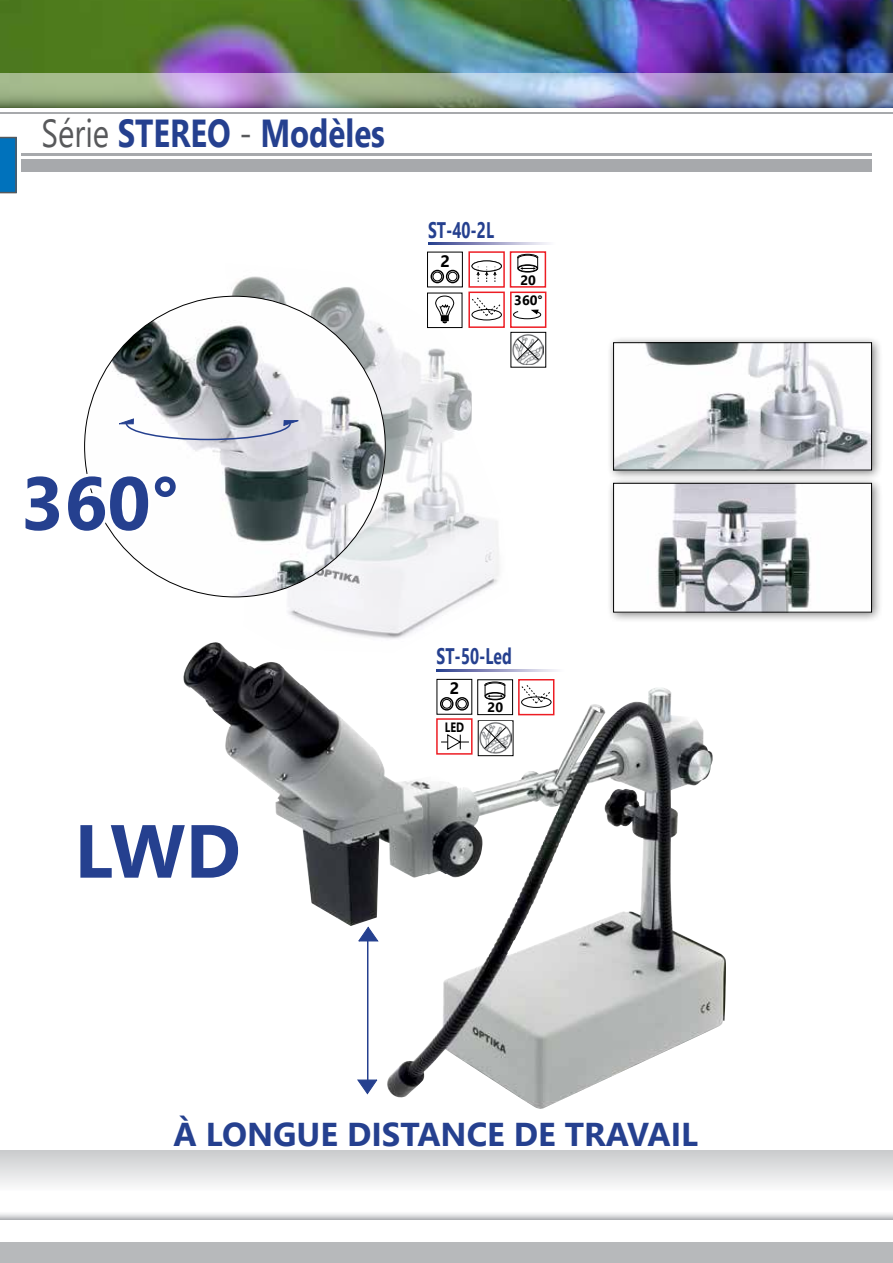
<style>
.page{position:relative;width:893px;height:1263px;background:#fff}
.page>*{position:absolute;margin:0;border:0;box-sizing:border-box;transform-origin:0 0}
.t1{font:700 75px "Segoe UI";color:#25408f}
.t2{font:700 39px "Segoe UI";color:#25408f;scale:.8 1}
.t3{font:700 33px "Segoe UI";color:#25408f}
.t4{font:700 22.5px "Segoe UI";color:#25408f;scale:.7 1}
.t5{font:700 16.5px "Segoe UI";color:#000}
.t6{font:700 13.5px "Segoe UI";color:#000}
.t7{font:700 13.5px "Segoe UI";color:#000;scale:.8 1}
.s1{font-weight:400;color:#58595b}
</style>
<div class="page">
<img style="left:0;top:0;width:893px;height:73px">
<hr style="left:21px;top:154px;width:851px;height:2px;background:#a7a9ac">
<div style="left:21px;top:159px;width:851px;height:13px;background:#a7a9ac"></div>
<svg style="left:0;top:1213px;width:893px;height:6px"></svg>
<img style="left:0;top:73px;width:893px;height:34px">
<hr style="left:0;top:112px;width:893px;height:1px;background:#a7a9ac">
<div style="left:0;top:1242px;width:893px;height:21px;background:#b7b9bb"></div>
<img style="left:183px;top:657px;width:543px;height:452px">
<div style="left:0;top:1150px;width:893px;height:41px;background:linear-gradient(to bottom,#c9cbcc,#fbfcfc)"></div>
<svg style="left:0;top:137px;width:17px;height:56px"></svg>
<hr style="left:367px;top:933px;width:1px;height:147px;background:#25408f">
<svg style="left:358px;top:927px;width:20px;height:15px"></svg>
<svg style="left:357px;top:1079px;width:20px;height:15px"></svg>
<svg style="left:183px;top:818px;width:61px;height:66px"></svg>
<div style="left:606px;top:336px;width:277px;height:145px;background:#000;opacity:.5"></div>
<img style="left:615px;top:344px;width:255px;height:124px">
<div style="left:613px;top:342px;width:259px;height:128px;border:1px solid #000"></div>
<div style="left:606px;top:476px;width:277px;height:148px;background:#000;opacity:.5"></div>
<img style="left:615px;top:485px;width:255px;height:125px">
<div style="left:613px;top:483px;width:259px;height:129px;border:1px solid #000"></div>
<img style="left:219px;top:263px;width:286px;height:389px">
<img style="left:85px;top:296px;width:300px;height:301px;border-radius:150px">
<svg style="left:119px;top:418px;width:180px;height:23px"></svg>
<svg style="left:85px;top:469px;width:97px;height:69px"></svg>
<img style="left:513px;top:334px;width:31px;height:31px">
<svg style="left:516px;top:338px;width:24px;height:23px"></svg>
<img style="left:480px;top:722px;width:31px;height:31px">
<svg style="left:484px;top:726px;width:23px;height:23px"></svg>
<svg style="left:428px;top:242px;width:120px;height:3px"></svg>
<svg style="left:437px;top:669px;width:127px;height:2px"></svg>
<div style="left:468px;top:251px;width:37px;height:37px;border:2px solid #ed1d24"></div>
<div style="left:472px;top:261px;width:29px;height:10px;background:#fff;border-radius:50%"></div>
<div style="left:472px;top:260px;width:30px;height:12px;border:1px solid #000;border-radius:50%"></div>
<svg style="left:476px;top:266px;width:21px;height:16px"></svg>
<div style="left:427px;top:252px;width:36px;height:35px;border:1px solid #000"></div>
<div style="left:431px;top:270px;width:13px;height:13px;border:1px solid #000;border-radius:50%"></div>
<div style="left:446px;top:270px;width:13px;height:13px;border:1px solid #000;border-radius:50%"></div>
<div style="left:432px;top:272px;width:10px;height:9px;border:1px solid #000;border-radius:50%"></div>
<div style="left:448px;top:272px;width:9px;height:9px;border:1px solid #000;border-radius:50%"></div>
<div style="left:510px;top:251px;width:36px;height:37px;border:2px solid #ed1d24"></div>
<div style="left:518px;top:265px;width:20px;height:7px;border:1px solid #000;border-radius:50%"></div>
<svg style="left:517px;top:254px;width:22px;height:16px"></svg>
<div style="left:468px;top:292px;width:37px;height:36px;border:2px solid #ed1d24"></div>
<svg style="left:472px;top:297px;width:29px;height:19px"></svg>
<div style="left:472px;top:309px;width:30px;height:11px;border:1px solid #000;border-radius:50%"></div>
<div style="left:427px;top:293px;width:35px;height:35px;border:1px solid #000"></div>
<svg style="left:435px;top:296px;width:19px;height:27px"></svg>
<div style="left:440px;top:697px;width:13px;height:14px;border:1px solid #000;border-radius:50%"></div>
<div style="left:455px;top:697px;width:14px;height:14px;border:1px solid #000;border-radius:50%"></div>
<div style="left:442px;top:699px;width:10px;height:10px;border:1px solid #000;border-radius:50%"></div>
<div style="left:457px;top:699px;width:10px;height:10px;border:1px solid #000;border-radius:50%"></div>
<div style="left:477px;top:679px;width:36px;height:36px;border:1px solid #000"></div>
<div style="left:485px;top:693px;width:20px;height:6px;border:1px solid #000;border-radius:50%"></div>
<div style="left:485px;top:692px;width:20px;height:8px;border:1px solid #000;border-radius:50%"></div>
<svg style="left:483px;top:681px;width:23px;height:16px"></svg>
<div style="left:518px;top:679px;width:36px;height:36px;border:2px solid #ed1d24"></div>
<svg style="left:521px;top:685px;width:29px;height:19px"></svg>
<div style="left:521px;top:697px;width:30px;height:11px;border:1px solid #000;border-radius:50%"></div>
<div style="left:436px;top:718px;width:37px;height:37px;border:2px solid #ed1d24"></div>
<svg style="left:441px;top:733px;width:28px;height:17px"></svg>
<div style="left:510px;top:292px;width:36px;height:36px;border:2px solid #ed1d24"></div>
<svg style="left:513px;top:309px;width:28px;height:10px"></svg>
<p class="t2" style="left:42px;top:102px;width:431px"><span class="s1">Série</span> STEREO <span class="s1">-</span> Modèles</p>
<p class="t4" style="left:428px;top:212px;width:96px">ST-40-2L</p>
<p class="t5" style="left:440px;top:248px;width:11px">2</p>
<p class="t6" style="left:520px;top:269px;width:17px">20</p>
<p class="t6" style="left:514px;top:289px;width:30px">360°</p>
<h1 class="t1" style="left:21px;top:443px;width:159px">360°</h1>
<h1 class="t1" style="left:74px;top:791px;width:168px">LWD</h1>
<p class="t4" style="left:437px;top:638px;width:109px">ST-50-Led</p>
<p class="t5" style="left:450px;top:675px;width:11px">2</p>
<p class="t7" style="left:445px;top:717px;width:26px">LED</p>
<p class="t6" style="left:488px;top:697px;width:17px">20</p>
<p class="t3" style="left:174px;top:1108px;width:526px">À LONGUE DISTANCE DE TRAVAIL</p>
</div>
